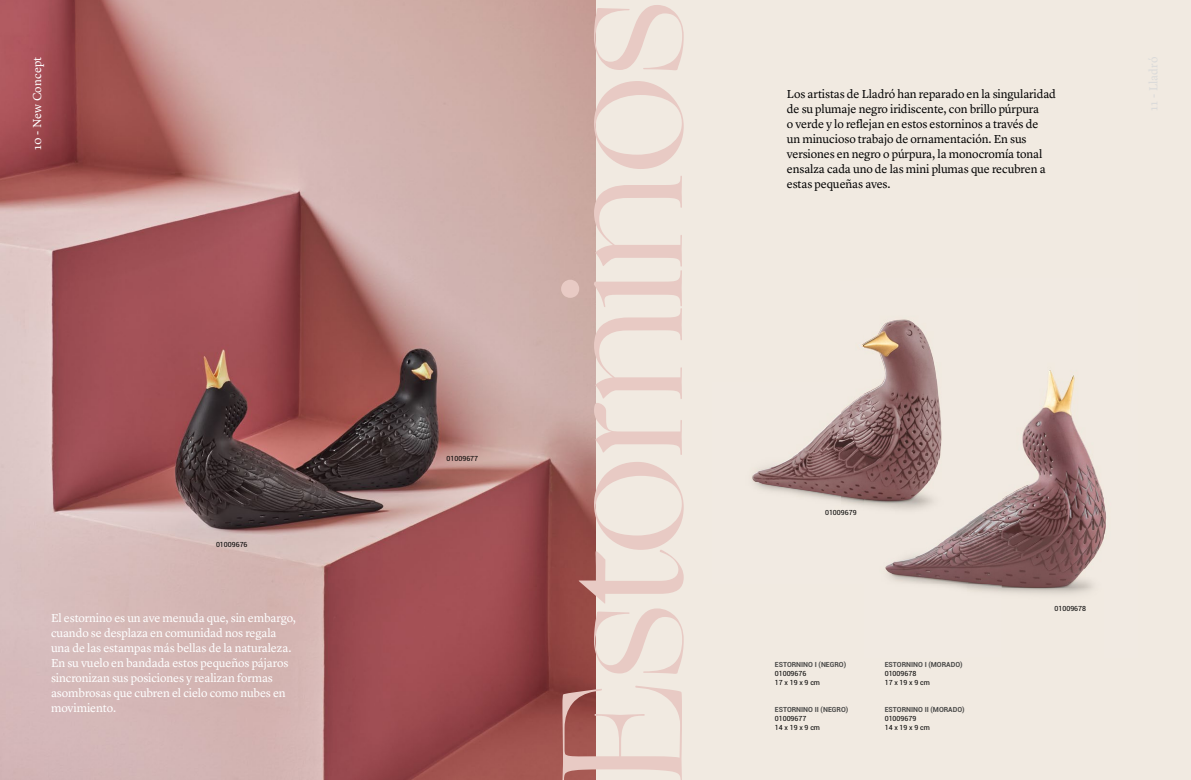
<style>
.page{position:relative;width:1191px;height:780px;background:#fff}
.page>*{position:absolute;margin:0;border:0;box-sizing:border-box;transform-origin:0 0}
.t1{font:172.4px "Ogg";letter-spacing:-.01em;color:#e8cac4}
.t2{font:12px/15px "Lyon Text";letter-spacing:-.01em;color:#000}
.t3{font:12px/15px "Lyon Text";letter-spacing:-.01em;color:#fff}
.t4{font:12px "Lyon Text";letter-spacing:.01em;color:#fff}
.t5{font:7px/9px "Roboto";color:#000}
.t6{font:700 7px "Roboto";color:#4a4a49}
</style>
<div class="page">
<div style="left:595px;top:0;width:596px;height:780px;background:#f1eae1"></div>
<img style="left:0;top:0;width:595px;height:780px">
<img style="left:1001px;top:517px;width:106px;height:77px">
<img style="left:885px;top:370px;width:221px;height:217px">
<img style="left:752px;top:320px;width:189px;height:181px">
<p class="t4" style="left:28px;top:150px;width:95px;rotate:-90deg">10 - New Concept</p>
<p class="t5" style="left:216px;top:540px;width:33px">01009676</p>
<p class="t3" style="left:51px;top:609px;width:247px">El estornino es un ave menuda que, sin embargo, cuando se desplaza en comunidad nos regala una de las estampas más bellas de la naturaleza.<br>En su vuelo en bandada estos pequeños pájaros sincronizan sus posiciones y realizan formas asombrosas que cubren el cielo como nubes en movimiento.</p>
<p class="t5" style="left:446px;top:453px;width:33px">01009677</p>
<h1 class="t1" style="left:505px;top:785px;width:787px;rotate:-90deg">Estorninos</h1>
<p class="t2" style="left:787px;top:85px;width:271px">Los artistas de Lladró han reparado en la singularidad de su plumaje negro iridiscente, con brillo púrpura<br>o verde y lo reflejan en estos estorninos a través de<br>un minucioso trabajo de ornamentación. En sus versiones en negro o púrpura, la monocromía tonal ensalza cada uno de las mini plumas que recubren a estas pequeñas aves.</p>
<p class="t5" style="left:825px;top:508px;width:33px">01009679</p>
<p class="t6" style="left:775px;top:659px;width:73px">ESTORNINO I (NEGRO)</p>
<p class="t5" style="left:775px;top:668px;width:47px">01009676<br>17 x 19 x 9 cm</p>
<p class="t6" style="left:775px;top:704px;width:75px">ESTORNINO II (NEGRO)</p>
<p class="t5" style="left:775px;top:713px;width:47px">01009677<br>14 x 19 x 9 cm</p>
<p class="t6" style="left:884px;top:659px;width:79px">ESTORNINO I (MORADO)</p>
<p class="t5" style="left:884px;top:668px;width:47px">01009678<br>17 x 19 x 9 cm</p>
<p class="t6" style="left:884px;top:704px;width:81px">ESTORNINO II (MORADO)</p>
<p class="t5" style="left:884px;top:713px;width:47px">01009679<br>14 x 19 x 9 cm</p>
<p class="t5" style="left:1054px;top:603px;width:33px">01009678</p>
</div>
